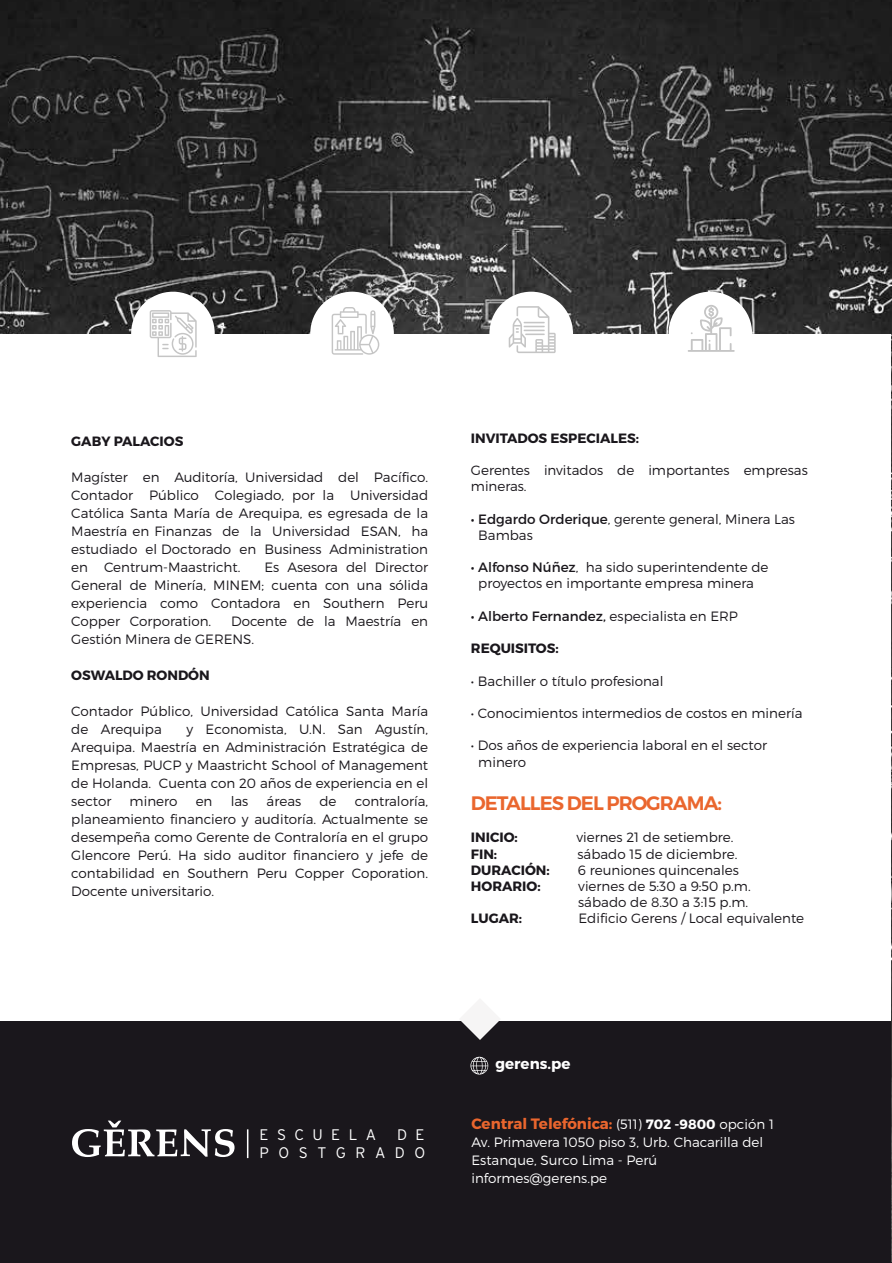
<style>
.page{position:relative;width:892px;height:1263px;background:#fff}
.page>*{position:absolute;margin:0;border:0;box-sizing:border-box;transform-origin:0 0}
.t1{font:600 19.5px "Montserrat";letter-spacing:-.05em;color:#ea662e}
.t2{font:300 15.3px/18.3px "Interstate";letter-spacing:.62em;color:#fff;text-align:right}
.t3{font:300 15.3px "Interstate";letter-spacing:.55em;color:#fff}
.t4{font:700 15px "Montserrat";color:#ea662e}
.t5{font:700 15px "Montserrat";color:#fff}
.t6{font:300 13.5px/18px "Montserrat";color:#1a171c}
.t7{font:700 13.5px "Montserrat";color:#1a171c}
.t8{font:300 13.5px/18px "Montserrat";color:#fff}
.t9{font:13.5px "Montserrat";color:#1a171c}
.s1{font-weight:400}
.s2{font-weight:300}
.s3{font-weight:300;font-size:13.5px;color:#fff}
.s4{font-size:13.5px;color:#fff}
</style>
<div class="page">
<div style="left:0;top:1022px;width:892px;height:241px;background:#1a171c"></div>
<svg style="left:72px;top:1121px;width:163px;height:36px"></svg>
<svg style="left:247px;top:1129px;width:1px;height:29px"></svg>
<svg style="left:470px;top:1057px;width:18px;height:17px"></svg>
<svg style="left:459px;top:1021px;width:42px;height:19px"></svg>
<img style="left:891px;top:0;width:1px;height:1261px">
<img style="left:0;top:0;width:892px;height:333px">
<div style="left:131px;top:292px;width:84px;height:83px;background:#fff;border-radius:50%"></div>
<div style="left:310px;top:292px;width:84px;height:83px;background:#fff;border-radius:50%"></div>
<div style="left:489px;top:292px;width:84px;height:83px;background:#fff;border-radius:50%"></div>
<div style="left:669px;top:292px;width:83px;height:83px;background:#fff;border-radius:50%"></div>
<svg style="left:688px;top:305px;width:47px;height:47px"></svg>
<svg style="left:509px;top:306px;width:47px;height:47px"></svg>
<svg style="left:150px;top:310px;width:47px;height:47px"></svg>
<svg style="left:332px;top:307px;width:47px;height:48px"></svg>
<p class="t7" style="left:71px;top:433px;width:114px">GABY PALACIOS</p>
<p class="t6" style="left:71px;top:468px;width:358px;text-align:justify">Magíster en Auditoría, Universidad del Pacífico.<br>Contador Público Colegiado, por la Universidad Católica Santa María de Arequipa, es egresada de la Maestría en Finanzas de la Universidad ESAN, ha estudiado el Doctorado en Business Administration en Centrum-Maastricht.</p>
<p class="t6" style="left:71px;top:558px;width:358px;text-align:justify;text-indent:193px">Es Asesora del Director General de Minería, MINEM; cuenta con una sólida experiencia como Contadora en Southern Peru Copper Corporation.</p>
<p class="t6" style="left:71px;top:612px;width:358px;text-indent:160px">Docente de la Maestría en<br>Gestión Minera de GERENS.</p>
<p class="t7" style="left:71px;top:667px;width:140px">OSWALDO RONDÓN</p>
<p class="t6" style="left:71px;top:702px;width:358px">Contador Público, Universidad Católica Santa María de Arequipa</p>
<p class="t6" style="left:71px;top:720px;width:358px;text-align:justify;text-indent:115px">y Economista, U.N. San Agustín, Arequipa. Maestría en Administración Estratégica de Empresas, PUCP y Maastricht School of Management de Holanda. Cuenta con 20 años de experiencia en el sector</p>
<p class="t6" style="left:71px;top:792px;width:358px;text-align:justify;text-indent:284px">contraloría, planeamiento financiero y auditoría. Actualmente se desempeña como Gerente de Contraloría en el grupo Glencore Perú. Ha sido auditor financiero y jefe de contabilidad en Southern Peru Copper Coporation.<br>Docente universitario.</p>
<p class="t6" style="left:130px;top:792px;width:49px">minero</p>
<p class="t6" style="left:196px;top:792px;width:18px">en</p>
<p class="t6" style="left:231px;top:792px;width:19px">las</p>
<p class="t6" style="left:267px;top:792px;width:36px">áreas</p>
<p class="t6" style="left:319px;top:792px;width:19px">de</p>
<p class="t7" style="left:471px;top:429px;width:170px">INVITADOS ESPECIALES:</p>
<p class="t6" style="left:471px;top:462px;width:338px;line-height:16.2px">Gerentes invitados de importantes empresas mineras.</p>
<p class="t6" style="left:478px;top:510px;width:318px;line-height:16.2px;text-indent:-7px"><span class="s1">• Edgardo Orderique</span>, gerente general, Minera Las<br>Bambas</p>
<p class="t6" style="left:471px;top:559px;width:299px;line-height:16.2px;text-align:center"><span class="s1">• Alfonso Núñez</span>, ha sido superintendente de proyectos en importante empresa minera</p>
<p class="t9" style="left:471px;top:608px;width:269px">• Alberto Fernandez, <span class="s2">especialista en ERP</span></p>
<p class="t7" style="left:471px;top:640px;width:89px">REQUISITOS:</p>
<p class="t6" style="left:471px;top:672px;width:194px">• Bachiller o título profesional</p>
<p class="t6" style="left:471px;top:704px;width:333px">• Conocimientos intermedios de costos en minería</p>
<p class="t6" style="left:478px;top:737px;width:290px;line-height:16.2px;text-indent:-7px">• Dos años de experiencia laboral en el sector minero</p>
<h1 class="t1" style="left:471px;top:791px;width:253px">DETALLES DEL PROGRAMA:</h1>
<p class="t7" style="left:471px;top:829px;width:48px">INICIO:</p>
<p class="t6" style="left:576px;top:828px;width:158px">viernes 21 de setiembre.</p>
<p class="t7" style="left:471px;top:845px;width:28px">FIN:</p>
<p class="t6" style="left:577px;top:844px;width:161px">sábado 15 de diciembre.</p>
<p class="t7" style="left:471px;top:862px;width:80px">DURACIÓN:</p>
<p class="t6" style="left:578px;top:861px;width:162px">6 reuniones quincenales</p>
<p class="t7" style="left:471px;top:878px;width:71px">HORARIO:</p>
<p class="t6" style="left:578px;top:878px;width:174px;line-height:16.2px">viernes de 5:30 a 9:50 p.m. sábado de 8.30 a 3:15 p.m.</p>
<p class="t7" style="left:471px;top:910px;width:53px">LUGAR:</p>
<p class="t6" style="left:579px;top:909px;width:227px">Edificio Gerens / Local equivalente</p>
<p class="t3" style="left:260px;top:1126px;width:118px">ESCUELA</p>
<p class="t2" style="left:260px;top:1125px;width:167px">D E<br>POSTGRADO</p>
<p class="t5" style="left:496px;top:1055px;width:76px">gerens.pe</p>
<p class="t4" style="left:471px;top:1114px;width:304px">Central Telefónica: <span class="s3">(511)</span> <span class="s4">702 -9800</span> <span class="s3">opción 1</span></p>
<p class="t8" style="left:471px;top:1133px;width:293px">Av. Primavera 1050 piso 3, Urb. Chacarilla del<br>Estanque, Surco Lima - Perú informes@gerens.pe</p>
</div>
